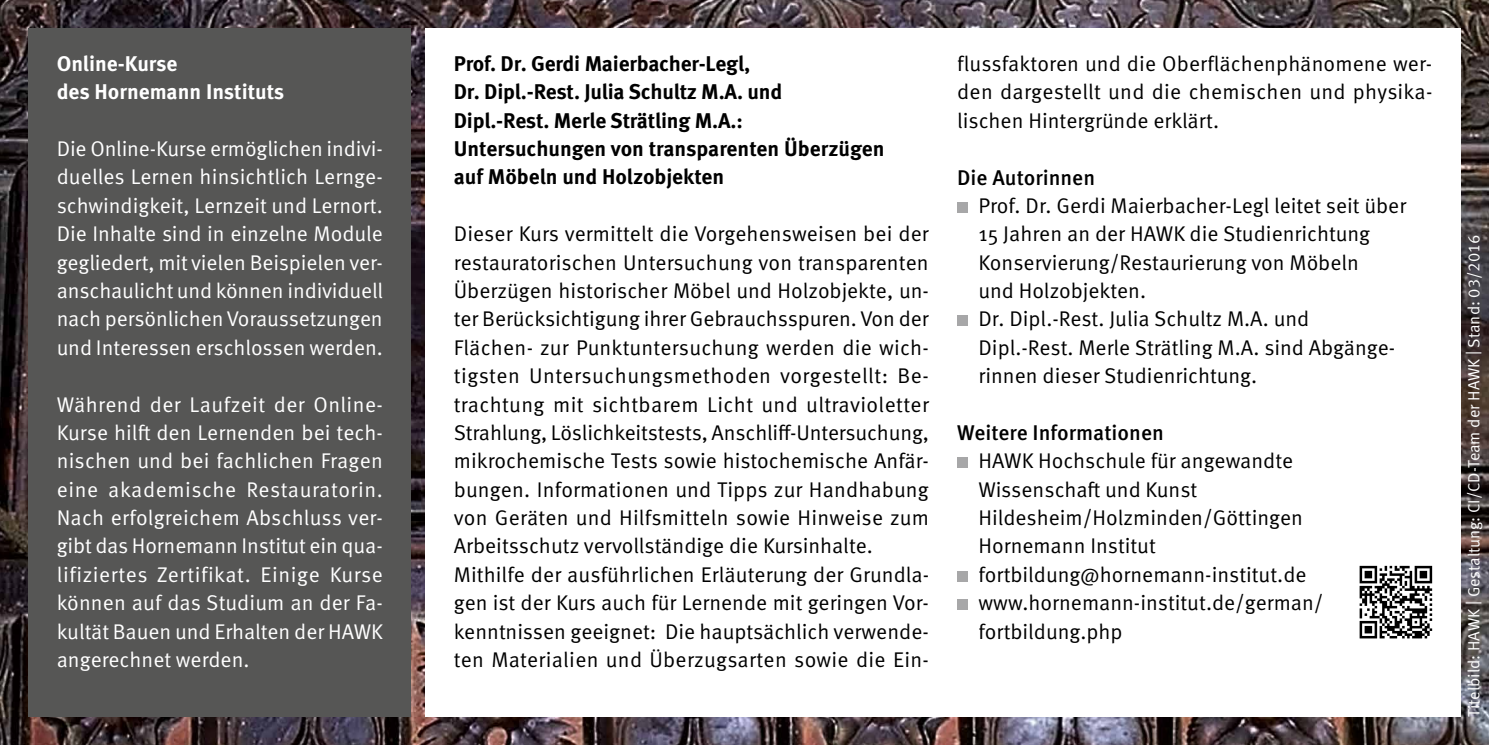
<style>
.page{position:relative;width:1489px;height:745px;background:#fff}
.page>*{position:absolute;margin:0;border:0;box-sizing:border-box;transform-origin:0 0}
.t1{font:21.25px/28.2px "Meta Pro Norm";color:#000}
.t2{font:21.25px/28.2px "Meta Pro Norm";color:#fff;text-align:justify}
.t3{font:700 21.25px/28.2px "Meta Pro";letter-spacing:-.01em;color:#000}
.t4{font:500 21.25px "Meta Pro";color:#000}
.t5{font:700 21.25px/28.2px "Meta Pro";color:#fff}
.t6{font:16.25px "Meta Pro Norm";color:#fff}
</style>
<div class="page">
<img style="left:0;top:0;width:1488px;height:744px">
<div style="left:425px;top:28px;width:1035px;height:688px;background:#fff"></div>
<div style="left:957px;top:202px;width:11px;height:11px;background:#a7a7a8"></div>
<div style="left:957px;top:315px;width:11px;height:11px;background:#a7a7a8"></div>
<div style="left:957px;top:457px;width:11px;height:11px;background:#a7a7a8"></div>
<div style="left:957px;top:570px;width:11px;height:11px;background:#a7a7a8"></div>
<div style="left:957px;top:598px;width:11px;height:11px;background:#a7a7a8"></div>
<div style="left:28px;top:28px;width:383px;height:688px;background:#565655"></div>
<svg style="left:1359px;top:565px;width:74px;height:74px"></svg>
<svg style="left:1359px;top:565px;width:72px;height:73px"></svg>
<p class="t5" style="left:57px;top:48px;width:229px">Online-Kurse<br>des Hornemann Instituts</p>
<p class="t2" style="left:57px;top:133px;width:328px">Die Online-Kurse ermöglichen indivi&shy;duelles Lernen hinsichtlich Lernge&shy;schwindigkeit, Lernzeit und Lernort.<br>Die Inhalte sind in einzelne Module gegliedert, mit vielen Beispielen ver&shy;anschaulicht und können individuell nach persönlichen Voraussetzungen und Interessen erschlossen werden.</p>
<p class="t2" style="left:57px;top:388px;width:328px">Während der Laufzeit der Online-Kurse hilft den Lernenden bei tech&shy;nischen und bei fachlichen Fragen eine akademische Restauratorin.<br>Nach erfolgreichem Abschluss ver&shy;gibt das Hornemann Institut ein qua&shy;lifiziertes Zertifikat. Einige Kurse können auf das Studium an der Fa&shy;kultät Bauen und Erhalten der HAWK angerechnet werden.</p>
<p class="t3" style="left:454px;top:48px;width:432px">Prof. Dr. Gerdi Maierbacher-Legl,<br>Dr. Dipl.-Rest. Julia Schultz M.A. und<br>Dipl.-Rest. Merle Strätling M.A.:<br>Untersuchungen von transparenten Überzügen auf Möbeln und Holzobjekten</p>
<p class="t1" style="left:454px;top:218px;width:477px">Dieser Kurs vermittelt die Vorgehensweisen bei der restauratorischen Untersuchung von transparenten Überzügen historischer Möbel und Holzobjekte, un&shy;ter Berücksichtigung ihrer Gebrauchsspuren. Von der Flächen- zur Punktuntersuchung werden die wich&shy;tigsten Untersuchungsmethoden vorgestellt: Be&shy;trachtung mit sichtbarem Licht und ultravioletter Strahlung, Löslichkeitstests, Anschliff-Untersuchung, mikrochemische Tests sowie histochemische Anfär&shy;bungen. Informationen und Tipps zur Handhabung von Geräten und Hilfsmitteln sowie Hinweise zum Arbeitsschutz vervollständige die Kursinhalte.<br>Mithilfe der ausführlichen Erläuterung der Grundla&shy;gen ist der Kurs auch für Lernende mit geringen Vor&shy;kenntnissen geeignet: Die hauptsächlich verwende&shy;ten Materialien und Überzugsarten sowie die Ein-</p>
<p class="t1" style="left:957px;top:48px;width:476px;text-align:justify">flussfaktoren und die Oberflächenphänomene wer&shy;den dargestellt und die chemischen und physika&shy;lischen Hintergründe erklärt.</p>
<p class="t4" style="left:957px;top:160px;width:139px">Die Autorinnen</p>
<p class="t1" style="left:978px;top:190px;width:429px">Prof. Dr. Gerdi Maierbacher-Legl leitet seit über 15 Jahren an der HAWK die Studienrichtung Konservierung/Restaurierung von Möbeln<br>und Holzobjekten.<br>Dr. Dipl.-Rest. Julia Schultz M.A. und Dipl.-Rest. Merle Strätling M.A. sind Abgänge&shy;rinnen dieser Studienrichtung.</p>
<p class="t4" style="left:957px;top:416px;width:208px">Weitere Informationen</p>
<p class="t1" style="left:978px;top:445px;width:346px">HAWK Hochschule für angewandte<br>Wissenschaft und Kunst<br>Hildesheim/Holzminden/Göttingen<br>Hornemann Institut fortbildung@hornemann-institut.de www.hornemann-institut.de/german/ fortbildung.php</p>
<p class="t6" style="left:1461px;top:716px;width:483px;rotate:-90deg">Titelbild: HAWK | Gestaltung: CI/CD-Team der HAWK | Stand: 03/2016</p>
</div>
